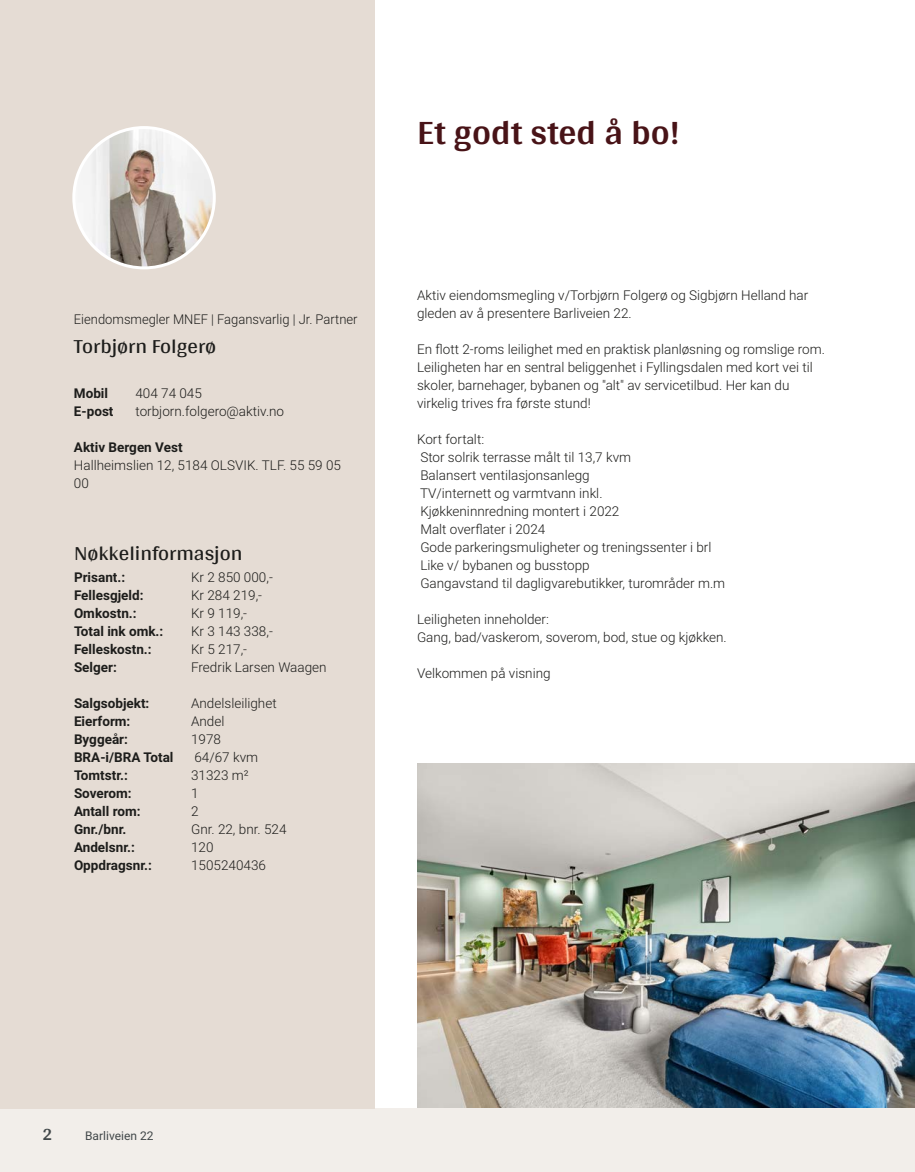
<style>
.page{position:relative;width:915px;height:1172px;background:#fff}
.page>*{position:absolute;margin:0;border:0;box-sizing:border-box;transform-origin:0 0}
.t1{font:700 36px "Arya";color:#481317}
.t2{font:21px "Arya";color:#1d1d1b}
.t3{font:700 18px "Arya";color:#414749}
.t4{font:300 13.5px/18px "Roboto Vitec";color:#1d1d1b}
.t5{font:700 13.5px "Roboto Vitec";color:#1d1d1b}
.t6{font:300 13.5px "Roboto Vitec";color:#1d1d1b;scale:.96 1}
.t7{font:12px "Roboto Vitec";color:#414749}
</style>
<div class="page">
<div style="left:0;top:1108px;width:914px;height:64px;background:#f2eeea"></div>
<div style="left:0;top:0;width:374px;height:1108px;background:#e5dcd4"></div>
<img style="left:74px;top:128px;width:140px;height:140px;border-radius:70px">
<div style="left:72px;top:126px;width:144px;height:143px;border:3px solid #fff;border-radius:50%"></div>
<img style="left:417px;top:764px;width:497px;height:344px">
<p class="t6" style="left:74px;top:310px;width:297px">Eiendomsmegler MNEF | Fagansvarlig | Jr. Partner</p>
<h2 class="t2" style="left:74px;top:333px;width:144px">Torbjørn Folgerø</h2>
<p class="t5" style="left:74px;top:384px;width:36px">Mobil</p>
<p class="t4" style="left:135px;top:384px;width:68px">404 74 045</p>
<p class="t5" style="left:74px;top:402px;width:41px">E‑post</p>
<p class="t4" style="left:135px;top:402px;width:150px">torbjorn.folgero@aktiv.no</p>
<p class="t5" style="left:74px;top:438px;width:110px">Aktiv Bergen Vest</p>
<p class="t4" style="left:74px;top:456px;width:268px">Hallheimslien 12, 5184 OLSVIK. TLF. 55 59 05<br>00</p>
<h2 class="t2" style="left:74px;top:541px;width:170px">Nøkkelinformasjon</h2>
<p class="t5" style="left:74px;top:568px;width:53px">Prisant.:</p>
<p class="t4" style="left:191px;top:568px;width:83px">Kr 2 850 000,‑</p>
<p class="t5" style="left:74px;top:586px;width:71px">Fellesgjeld:</p>
<p class="t4" style="left:191px;top:586px;width:72px">Kr 284 219,‑</p>
<p class="t5" style="left:74px;top:604px;width:64px">Omkostn.:</p>
<p class="t4" style="left:191px;top:604px;width:57px">Kr 9 119,‑</p>
<p class="t5" style="left:74px;top:622px;width:91px">Total ink omk.:</p>
<p class="t4" style="left:191px;top:622px;width:83px">Kr 3 143 338,‑</p>
<p class="t5" style="left:74px;top:640px;width:79px">Felleskostn.:</p>
<p class="t4" style="left:191px;top:640px;width:57px">Kr 5 217,‑</p>
<p class="t5" style="left:74px;top:658px;width:44px">Selger:</p>
<p class="t4" style="left:191px;top:658px;width:137px">Fredrik Larsen Waagen</p>
<p class="t5" style="left:74px;top:694px;width:77px">Salgsobjekt:</p>
<p class="t4" style="left:191px;top:694px;width:87px">Andelsleilighet</p>
<p class="t5" style="left:74px;top:712px;width:58px">Eierform:</p>
<p class="t4" style="left:191px;top:712px;width:35px">Andel</p>
<p class="t5" style="left:74px;top:730px;width:55px">Byggeår:</p>
<p class="t4" style="left:191px;top:730px;width:31px">1978</p>
<p class="t5" style="left:74px;top:748px;width:101px">BRA‑i/BRA Total</p>
<p class="t4" style="left:194px;top:748px;width:65px">64/67 kvm</p>
<p class="t5" style="left:74px;top:766px;width:55px">Tomtstr.:</p>
<p class="t4" style="left:191px;top:766px;width:59px">31323 m²</p>
<p class="t5" style="left:74px;top:784px;width:59px">Soverom:</p>
<p class="t4" style="left:191px;top:784px;width:9px">1</p>
<p class="t5" style="left:74px;top:802px;width:68px">Antall rom:</p>
<p class="t4" style="left:191px;top:802px;width:9px">2</p>
<p class="t5" style="left:74px;top:820px;width:54px">Gnr./bnr.</p>
<p class="t4" style="left:191px;top:820px;width:97px">Gnr. 22, bnr. 524</p>
<p class="t5" style="left:74px;top:838px;width:62px">Andelsnr.:</p>
<p class="t4" style="left:191px;top:838px;width:24px">120</p>
<p class="t5" style="left:74px;top:856px;width:79px">Oppdragsnr.:</p>
<p class="t4" style="left:191px;top:856px;width:76px">1505240436</p>
<h1 class="t1" style="left:417px;top:111px;width:264px">Et godt sted å bo!</h1>
<p class="t4" style="left:417px;top:286px;width:392px">Aktiv eiendomsmegling v/Torbjørn Folgerø og Sigbjørn Helland har gleden av å presentere Barliveien 22.</p>
<p class="t4" style="left:417px;top:340px;width:409px">En flott 2‑roms leilighet med en praktisk planløsning og romslige rom.<br>Leiligheten har en sentral beliggenhet i Fyllingsdalen med kort vei til skoler, barnehager, bybanen og "alt" av servicetilbud. Her kan du virkelig trives fra første stund!</p>
<p class="t4" style="left:417px;top:430px;width:309px">Kort fortalt:<br>Stor solrik terrasse målt til 13,7 kvm<br>Balansert ventilasjonsanlegg<br>TV/internett og varmtvann inkl.<br>Kjøkkeninnredning montert i 2022<br>Malt overflater i 2024<br>Gode parkeringsmuligheter og treningssenter i brl Like v/ bybanen og busstopp<br>Gangavstand til dagligvarebutikker, turområder m.m</p>
<p class="t4" style="left:417px;top:610px;width:311px">Leiligheten inneholder:<br>Gang, bad/vaskerom, soverom, bod, stue og kjøkken.</p>
<p class="t4" style="left:417px;top:664px;width:135px">Velkommen på visning</p>
<h3 class="t3" style="left:43px;top:1123px;width:11px">2</h3>
<p class="t7" style="left:85px;top:1127px;width:70px">Barliveien 22</p>
</div>
